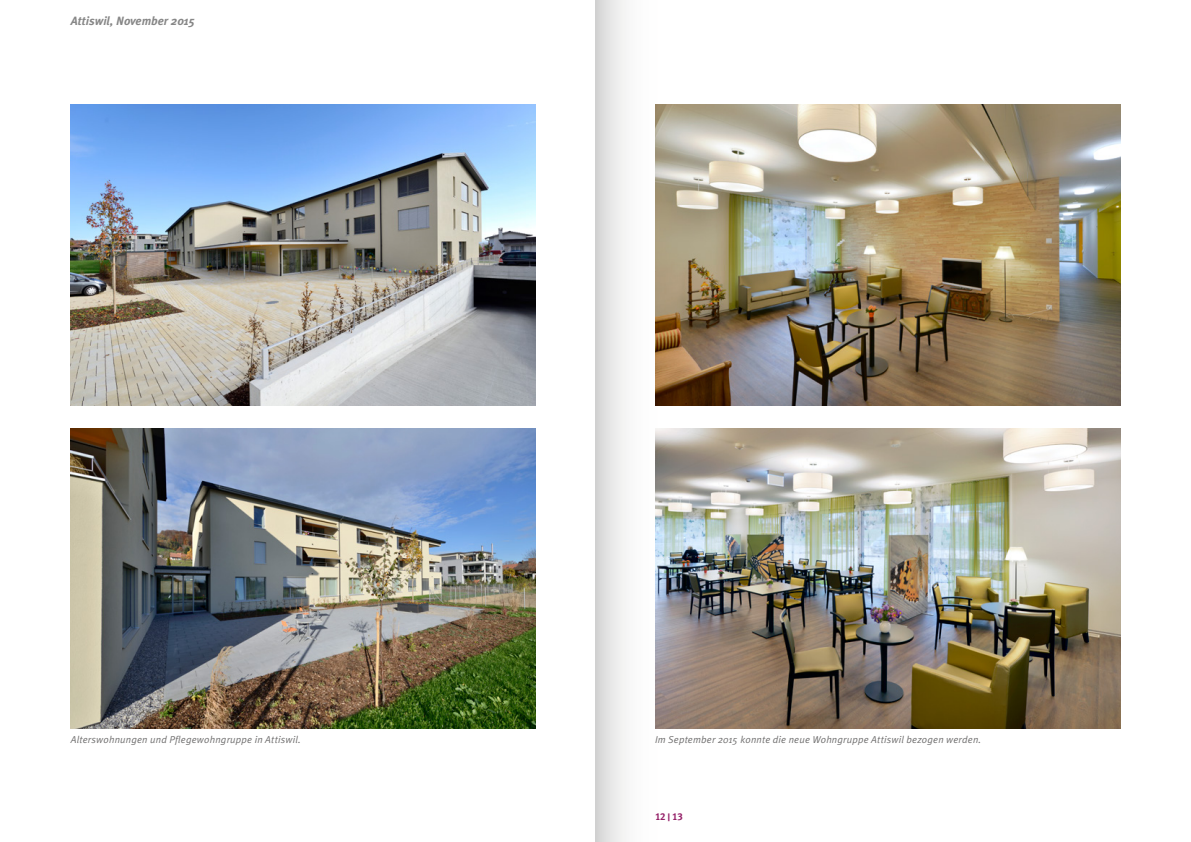
<style>
.page{position:relative;width:1191px;height:842px;background:#fff}
.page>*{position:absolute;margin:0;border:0;box-sizing:border-box;transform-origin:0 0}
.t1{font:italic 700 12px "Meta Plus";color:#878787}
.t2{font:italic 10px "Meta Plus Normal";letter-spacing:.02em;color:#706f6f}
.t3{font:10px "Meta Plus Bold Caps";color:#952269}
</style>
<div class="page">
<img style="left:71px;top:105px;width:465px;height:300px">
<img style="left:680px;top:105px;width:440px;height:300px">
<img style="left:680px;top:428px;width:440px;height:301px">
<img style="left:71px;top:428px;width:465px;height:301px">
<svg style="left:595px;top:0;width:85px;height:842px"></svg>
<p class="t1" style="left:71px;top:14px;width:125px">Attiswil, November 2015</p>
<p class="t2" style="left:71px;top:734px;width:231px">Alterswohnungen und Pflegewohngruppe in Attiswil.</p>
<p class="t2" style="left:655px;top:734px;width:328px">Im September 2015 konnte die neue Wohngruppe Attiswil bezogen werden.</p>
<p class="t3" style="left:655px;top:811px;width:29px">12 | 13</p>
</div>
